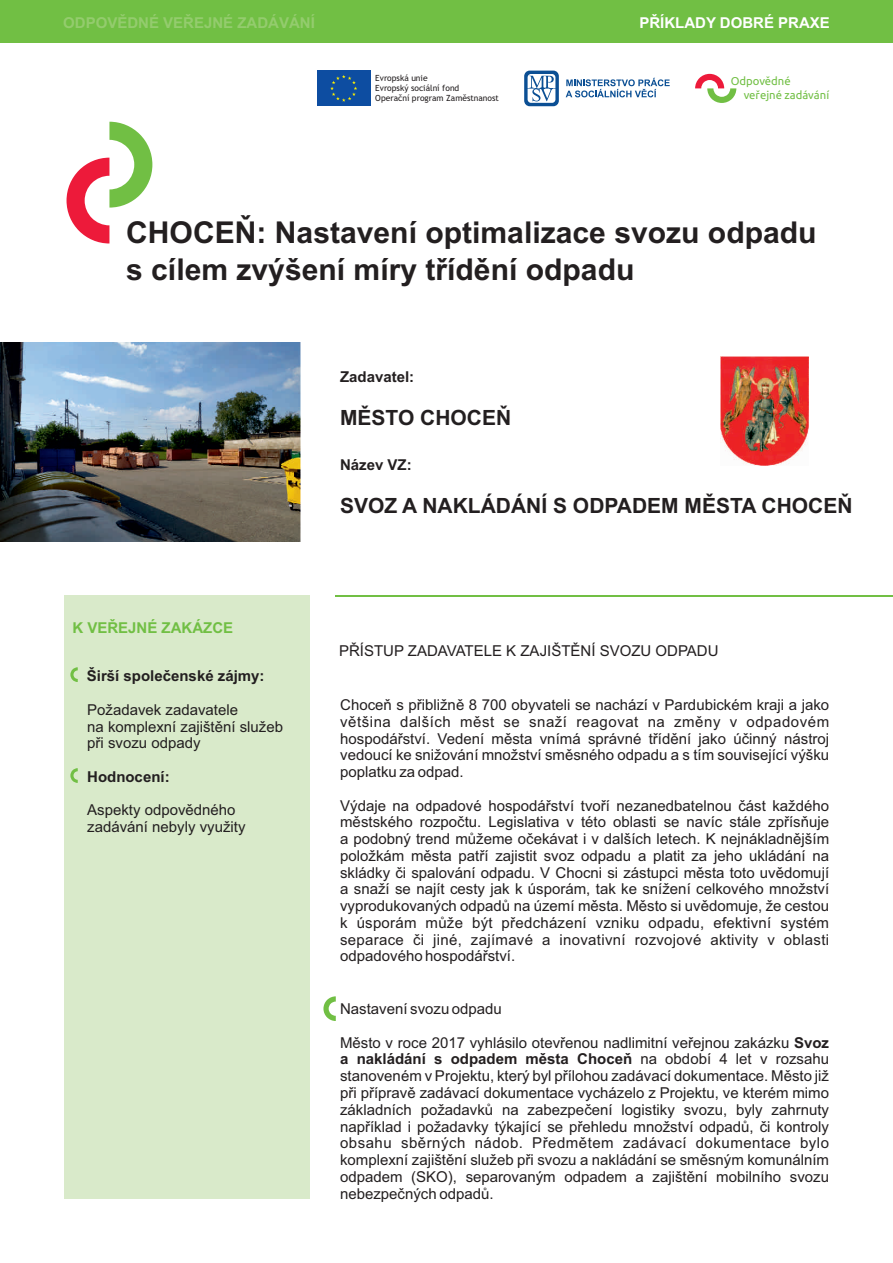
<style>
.page{position:relative;width:893px;height:1263px;background:#fff}
.page>*{position:absolute;margin:0;border:0;box-sizing:border-box;transform-origin:0 0}
.t1{font:700 30.15px/36.9px "Arial";color:#231f20}
.t2{font:700 21px "Arial";color:#231f20}
.t3{font:15px/16.8px "Arial";color:#231f20;text-align:justify}
.t4{font:700 15px "Arial";color:#231f20}
.t5{font:700 15px "Arial";color:#94cc6e}
.t6{font:700 15px "Arial";color:#fff}
.t7{font:700 15px "Arial";color:#71bf44}
.t8{font:11.25px/14px "Ubuntu";color:#71bf44}
.t9{font:8.55px/9.9px "Trebuchet MS";color:#231f20}
.s1{font-weight:700}
</style>
<div class="page">
<div style="left:0;top:0;width:893px;height:43px;background:#71bf44"></div>
<hr style="left:336px;top:595px;width:557px;height:2px;background:#71bf44">
<svg style="left:67px;top:122px;width:85px;height:121px"></svg>
<div style="left:64px;top:595px;width:245px;height:604px;background:#d9eaca"></div>
<svg style="left:70px;top:667px;width:8px;height:15px"></svg>
<div style="left:317px;top:71px;width:54px;height:35px;background:#0d4da1"></div>
<svg style="left:330px;top:75px;width:27px;height:27px"></svg>
<svg style="left:524px;top:71px;width:35px;height:35px"></svg>
<svg style="left:566px;top:78px;width:104px;height:19px"></svg>
<svg style="left:695px;top:74px;width:41px;height:29px"></svg>
<svg style="left:70px;top:768px;width:8px;height:15px"></svg>
<img style="left:0;top:343px;width:300px;height:199px">
<img style="left:721px;top:356px;width:87px;height:109px">
<svg style="left:323px;top:996px;width:13px;height:25px"></svg>
<p class="t5" style="left:63px;top:17px;width:253px">ODPOVĚDNÉ VEŘEJNÉ ZADÁVÁNÍ</p>
<p class="t6" style="left:639px;top:17px;width:192px">PŘÍKLADY DOBRÉ PRAXE</p>
<p class="t9" style="left:375px;top:74px;width:125px">Evropská unie<br>Evropský sociální fond<br>Operační program Zaměstnanost</p>
<p class="t8" style="left:744px;top:74px;width:87px;text-indent:-13px">Odpovědné veřejné zadávání</p>
<h1 class="t1" style="left:126px;top:217px;width:692px">CHOCEŇ: Nastavení optimalizace svozu odpadu s cílem zvýšení míry třídění odpadu</h1>
<p class="t7" style="left:72px;top:622px;width:162px">K VEŘEJNÉ ZAKÁZCE</p>
<p class="t4" style="left:87px;top:670px;width:179px">Širší společenské zájmy:</p>
<p class="t3" style="left:87px;top:702px;width:197px;text-align:left">Požadavek zadavatele<br>na komplexní zajištění služeb při svozu odpady</p>
<p class="t4" style="left:87px;top:771px;width:84px">Hodnocení:</p>
<p class="t3" style="left:87px;top:803px;width:160px">Aspekty odpovědného zadávání nebyly využity</p>
<p class="t4" style="left:340px;top:371px;width:76px">Zadavatel:</p>
<h2 class="t2" style="left:340px;top:409px;width:173px">MĚSTO CHOCEŇ</h2>
<p class="t4" style="left:340px;top:459px;width:73px">Název VZ:</p>
<h2 class="t2" style="left:340px;top:498px;width:514px">SVOZ A NAKLÁDÁNÍ S ODPADEM MĚSTA CHOCEŇ</h2>
<p class="t3" style="left:339px;top:643px;width:381px">PŘÍSTUP ZADAVATELE K ZAJIŠTĚNÍ SVOZU ODPADU</p>
<p class="t3" style="left:340px;top:698px;width:490px">Choceň s přibližně 8 700 obyvateli se nachází v Pardubickém kraji a jako většina dalších měst se snaží reagovat na změny v odpadovém hospodářství. Vedení města vnímá správné třídění jako účinný nástroj vedoucí ke snižování množství směsného odpadu a s tím související výšku poplatku za odpad.</p>
<p class="t3" style="left:340px;top:798px;width:491px">Výdaje na odpadové hospodářství tvoří nezanedbatelnou část každého městského rozpočtu. Legislativa v této oblasti se navíc stále zpřísňuje a podobný trend můžeme očekávat i v dalších letech. K nejnákladnějším položkám města patří zajistit svoz odpadu a platit za jeho ukládání na skládky či spalování odpadu. V Chocni si zástupci města toto uvědomují a snaží se najít cesty jak k úsporám, tak ke snížení celkového množství vyprodukovaných odpadů na území města. Město si uvědomuje, že cestou k úsporám může být předcházení vzniku odpadu, efektivní systém separace či jiné, zajímavé a inovativní rozvojové aktivity v oblasti odpadového hospodářství.</p>
<p class="t3" style="left:340px;top:1002px;width:163px">Nastavení svozu odpadu</p>
<p class="t3" style="left:340px;top:1035px;width:491px">Město v roce 2017 vyhlásilo otevřenou nadlimitní veřejnou zakázku <span class="s1">Svoz a nakládání s odpadem města Choceň</span> na období 4 let v rozsahu stanoveném v Projektu, který byl přílohou zadávací dokumentace. Město již při přípravě zadávací dokumentace vycházelo z Projektu, ve kterém mimo základních požadavků na zabezpečení logistiky svozu, byly zahrnuty například i požadavky týkající se přehledu množství odpadů, či kontroly obsahu sběrných nádob. Předmětem zadávací dokumentace bylo komplexní zajištění služeb při svozu a nakládání se směsným komunálním odpadem (SKO), separovaným odpadem a zajištění mobilního svozu nebezpečných odpadů.</p>
</div>
